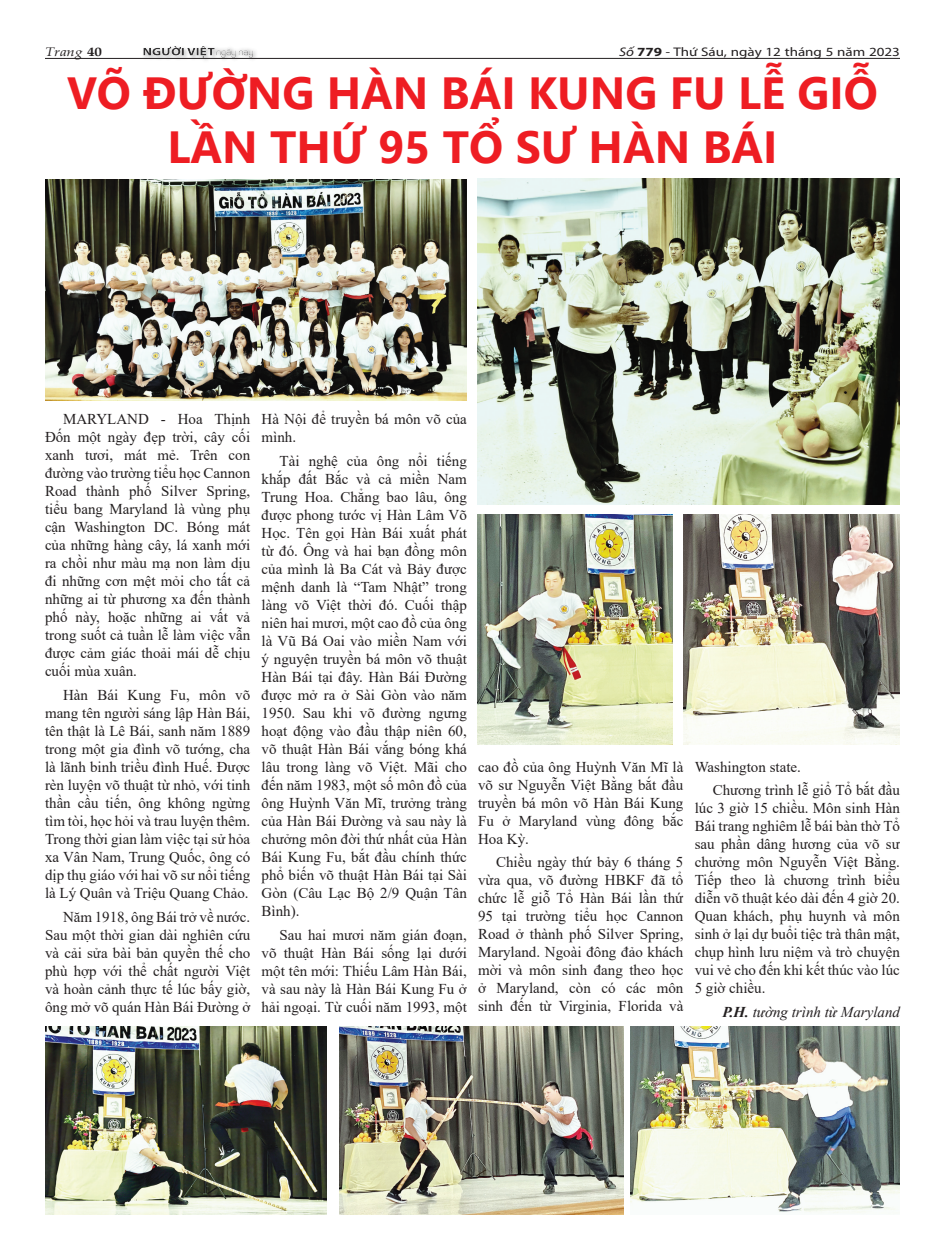
<style>
.page{position:relative;width:945px;height:1260px;background:#fff}
.page>*{position:absolute;margin:0;border:0;box-sizing:border-box;transform-origin:0 0}
.t1{font:700 45px/54px "Segoe UI";color:#ee1d23;text-align:center}
.t2{font:15px/18px "Times New Roman";color:#231f20;text-align:justify}
.t3{font:italic 15px "Times New Roman";color:#231f20}
.t4{font:12.5px "Myriad Pro";color:#231f20;scale:1.2 1}
.t5{font:italic 12.5px "Palatino Linotype";color:#231f20;scale:1.2 1}
.s1{font-weight:700;font-style:normal}
.s2{font-style:italic}
.s3{font-weight:700}
</style>
<div class="page">
<hr style="left:45px;top:58px;width:855px;height:1px;background:#231f20">
<div style="left:214px;top:47px;width:44px;height:14px;background:#343334;opacity:.75"></div>
<div style="left:215px;top:49px;width:39px;height:6px;background:#f5f5f5"></div>
<div style="left:215px;top:52px;width:39px;height:7px;background:#343334;opacity:.75"></div>
<div style="left:141px;top:44px;width:79px;height:19px;background:#fefefe"></div>
<svg style="left:220px;top:47px;width:33px;height:11px"></svg>
<div style="left:140px;top:44px;width:80px;height:15px;background:#343334;opacity:.5"></div>
<img style="left:478px;top:179px;width:422px;height:326px">
<img style="left:45px;top:1026px;width:281px;height:189px">
<img style="left:45px;top:179px;width:422px;height:222px">
<img style="left:339px;top:1026px;width:284px;height:189px">
<img style="left:478px;top:514px;width:194px;height:231px">
<img style="left:630px;top:1026px;width:270px;height:187px">
<img style="left:683px;top:514px;width:217px;height:231px">
<p class="t5" style="left:45px;top:42px;width:49px">Trang <span class="s1">40</span></p>
<p class="t4" style="left:619px;top:44px;width:236px"><span class="s2">Số</span> <span class="s3">779</span> <span class="s2">-</span> Thứ Sáu, ngày 12 tháng 5 năm 2023</p>
<h1 class="t1" style="left:67px;top:63px;width:812px">VÕ ĐƯỜNG HÀN BÁI KUNG FU LỄ GIỖ<br>LẦN THỨ 95 TỔ SƯ HÀN BÁI</h1>
<p class="t2" style="left:45px;top:410px;width:207px;text-indent:18px">MARYLAND - Hoa Thịnh Đốn một ngày đẹp trời, cây cối xanh tươi, mát mẻ. Trên con đường vào trường tiểu học Cannon Road thành phố Silver Spring, tiểu bang Maryland là vùng phụ cận Washington DC. Bóng mát của những hàng cây, lá xanh mới ra chồi như màu mạ non làm dịu đi những cơn mệt mỏi cho tất cả những ai từ phương xa đến thành phố này, hoặc những ai vất vả trong suốt cả tuần lễ làm việc vẫn được cảm giác thoải mái dễ chịu cuối mùa xuân.</p>
<p class="t2" style="left:45px;top:686px;width:207px;text-align:left;text-indent:18px">Hàn Bái Kung Fu, môn võ mang tên người sáng lập Hàn Bái, tên thật là Lê Bái, sanh năm 1889 trong một gia đình võ tướng, cha là lãnh binh triều đình Huế. Được rèn luyện võ thuật từ nhỏ, với tinh thần cầu tiến, ông không ngừng tìm tòi, học hỏi và trau luyện thêm.<br>Trong thời gian làm việc tại sử hỏ a xa Vân Nam, Trung Quố c, ông có dịp thụ giáo với hai võ sư nổi tiếng là Lý Quân và Triệu Quang Chảo.</p>
<p class="t2" style="left:45px;top:907px;width:207px;text-indent:18px">Năm 1918, ông Bái trở về nước.<br>Sau một thời gian dài nghiên cứu và cải sửa bài bản quyền thế cho phù hợp với thể chất người Việt và hoàn cảnh thực tế lúc bấy giờ, ông mở võ quán Hàn Bái Đường ở</p>
<p class="t2" style="left:262px;top:410px;width:207px">Hà Nội để truyền bá môn võ của mình.</p>
<p class="t2" style="left:262px;top:452px;width:207px;text-align:left;text-indent:18px">Tài nghệ của ông nổi tiếng khắp đất Bắc và cả miền Nam<br>Trung Hoa. Chẳng bao lâu, ông được phong tước vị Hàn Lâm Võ<br>Học. Tên gọi Hàn Bái xuất phát từ đó. Ông và hai bạn đồng môn của mình là Ba Cát và Bảy được mệnh danh là “Tam Nhật” trong làng võ Việt thời đó . Cuối thập niên hai mươi, một cao đồ của ông là Vũ Bá Oai vào miền Nam với ý nguyện truyền bá môn võ thuật<br>Hàn Bái tại đây. Hàn Bái Đường được mở ra ở Sài Gòn vào năm<br>1950. Sau khi võ đường ngưng hoạt động vào đầu thập niên 60, võ thuật Hàn Bái vắng bóng khá lâu trong làng võ Việt. Mãi cho đến năm 1983, một số môn đồ của ông Huỳnh Văn Mĩ, trưởng tràng của Hàn Bái Đường và sau này là chưởng môn đời thứ nhất của Hàn<br>Bái Kung Fu, bắt đầu chính thức phổ biến võ thuật Hàn Bái tại Sài<br>Gòn (Câu Lạc Bộ 2/9 Quận Tân<br>Bình).</p>
<p class="t2" style="left:262px;top:925px;width:207px;text-indent:18px">Sau hai mươi năm gián đoạn, võ thuật Hàn Bái sống lại dưới một tên mới: Thiếu Lâm Hàn Bái, và sau này là Hàn Bái Kung Fu ở hải ngoại. Từ cuối năm 1993, một</p>
<p class="t2" style="left:478px;top:757px;width:207px">cao đồ của ông Huỳnh Văn Mĩ là võ sư Nguyễn Việt Bằng bắt đầu truyền bá môn võ Hàn Bái Kung Fu ở Maryland vùng đông bắc Hoa Kỳ.</p>
<p class="t2" style="left:478px;top:853px;width:207px;text-align:left;text-indent:18px">Chiều ngày thứ bảy 6 tháng 5 vừa qua, võ đường HBKF đã tổ chức lễ giỗ Tổ Hàn Bái lần thứ 95 tại trường tiểu họ c Cannon Road ở thành phố Silver Spring, Maryland. Ngoài đông đảo khách mời và môn sinh đang theo học ở Maryland, còn có các môn sinh đến từ Virginia, Florida và</p>
<p class="t2" style="left:713px;top:754px;width:189px;line-height:23.6px;text-indent:-18px">Washington state.<br>Chương trình lễ giổ Tổ bắt đầu</p>
<p class="t2" style="left:695px;top:799px;width:207px">lúc 3 giờ 15 chiều. Môn sinh Hàn Bái trang nghiêm lễ bái bàn thờ Tổ sau phần dâng hương của võ sư chưởng môn Nguyễn Việt Bằng.<br>Tiếp theo là chương trình biểu diễn võ thuật kéo dài đến 4 giờ 20.<br>Quan khách, phụ huynh và môn sinh ở lại dự buổi tiệc trà thân mật, chụp hình lưu niệm và trò chuyện vui vẻ cho đến khi kết thúc vào lúc 5 giờ chiều.</p>
<p class="t3" style="left:723px;top:1002px;width:179px"><span class="s3">P.H.</span> tường trình từ Maryland</p>
</div>
